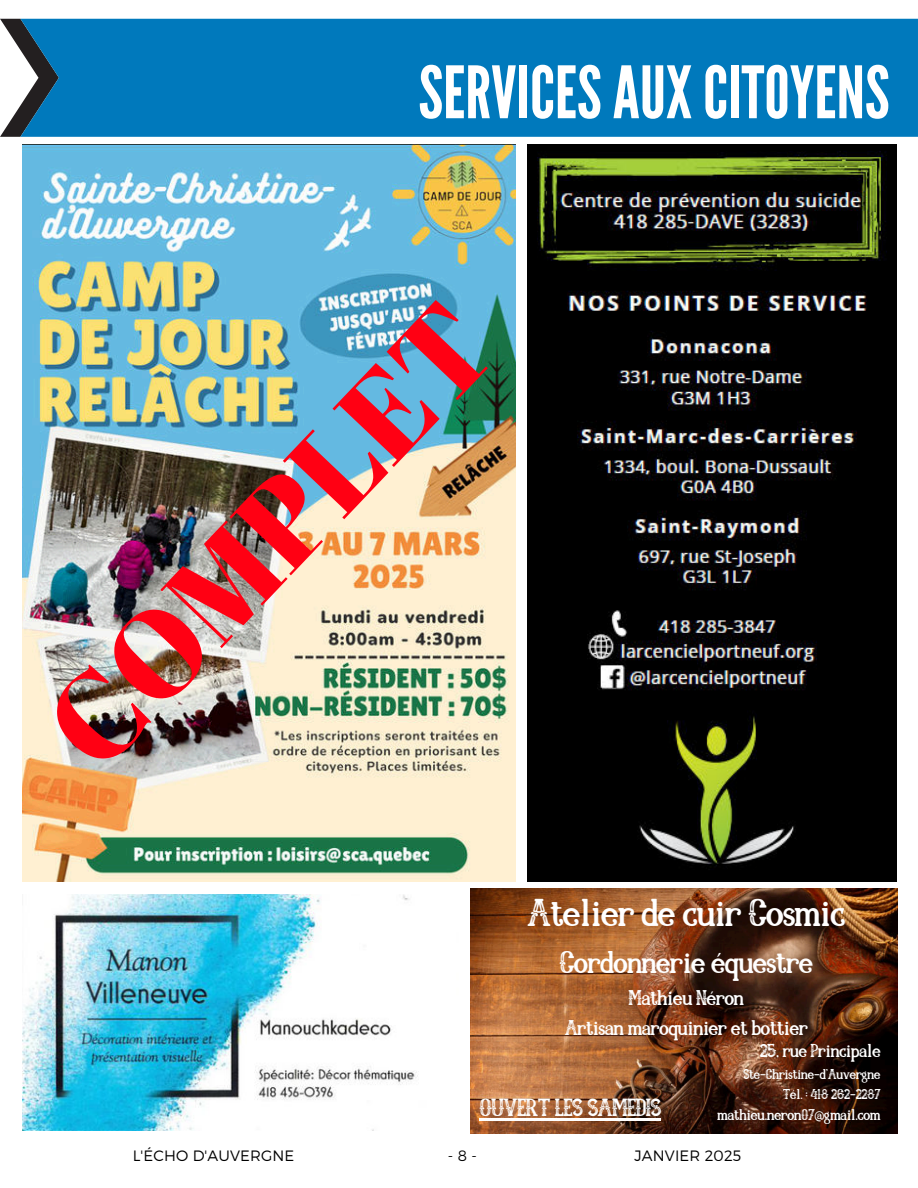
<style>
.page{position:relative;width:918px;height:1188px;background:#fff}
.page>*{position:absolute;margin:0;border:0;box-sizing:border-box;transform-origin:0 0}
.t1{font:120.9px "Abril Fatface";color:#ff0013}
.t2{font:72px "League Gothic";color:#fff}
.t3{font:38.85px "ALITIDE";color:#fff}
.t4{font:31.5px "ALITIDE";color:#fff}
.t5{font:24.9px "ALITIDE";color:#fff}
.t6{font:21.3px/29.4px "ALITIDE";color:#fff;text-align:center}
.t7{font:18.75px "ALITIDE";color:#fff}
.t8{font:15.6px "ALITIDE";color:#fff}
.t9{font:300 15px "Montserrat";letter-spacing:.01em;color:#000}
.t10{font:14.25px/20px "ALITIDE";color:#fff;text-align:right}
</style>
<div class="page">
<svg style="left:0;top:19px;width:20px;height:118px"></svg>
<div style="left:20px;top:19px;width:898px;height:118px;background:#0079bc"></div>
<img style="left:23px;top:145px;width:493px;height:736px">
<img style="left:22px;top:895px;width:396px;height:236px">
<img style="left:471px;top:888px;width:426px;height:246px">
<img style="left:528px;top:145px;width:369px;height:736px">
<hr style="left:480px;top:1118px;width:181px;height:3px;background:#fff">
<h2 class="t2" style="left:418px;top:50px;width:473px">SERVICES AUX CITOYENS</h2>
<h1 class="t1" style="left:6px;top:686px;width:584px;rotate:-46deg">COMPLET</h1>
<h3 class="t3" style="left:528px;top:891px;width:319px">Atelier de cuir Cosmic</h3>
<h3 class="t4" style="left:560px;top:944px;width:255px">Cordonnerie équestre</h3>
<h3 class="t6" style="left:565px;top:984px;width:244px">Mathieu Néron<br>Artisan maroquinier et bottier</h3>
<h3 class="t7" style="left:760px;top:1040px;width:122px">25, rue Principale</h3>
<p class="t10" style="left:743px;top:1064px;width:139px">Ste-Christine-d'Auvergne<br>Tél. : 418 262-2287</p>
<h3 class="t5" style="left:480px;top:1094px;width:183px">OUVERT LES SAMEDIS</h3>
<p class="t8" style="left:718px;top:1106px;width:164px">mathieu.neron07@gmail.com</p>
<p class="t9" style="left:133px;top:1147px;width:163px">L'ÉCHO D'AUVERGNE</p>
<p class="t9" style="left:448px;top:1147px;width:30px">- 8 -</p>
<p class="t9" style="left:635px;top:1147px;width:108px">JANVIER 2025</p>
</div>
